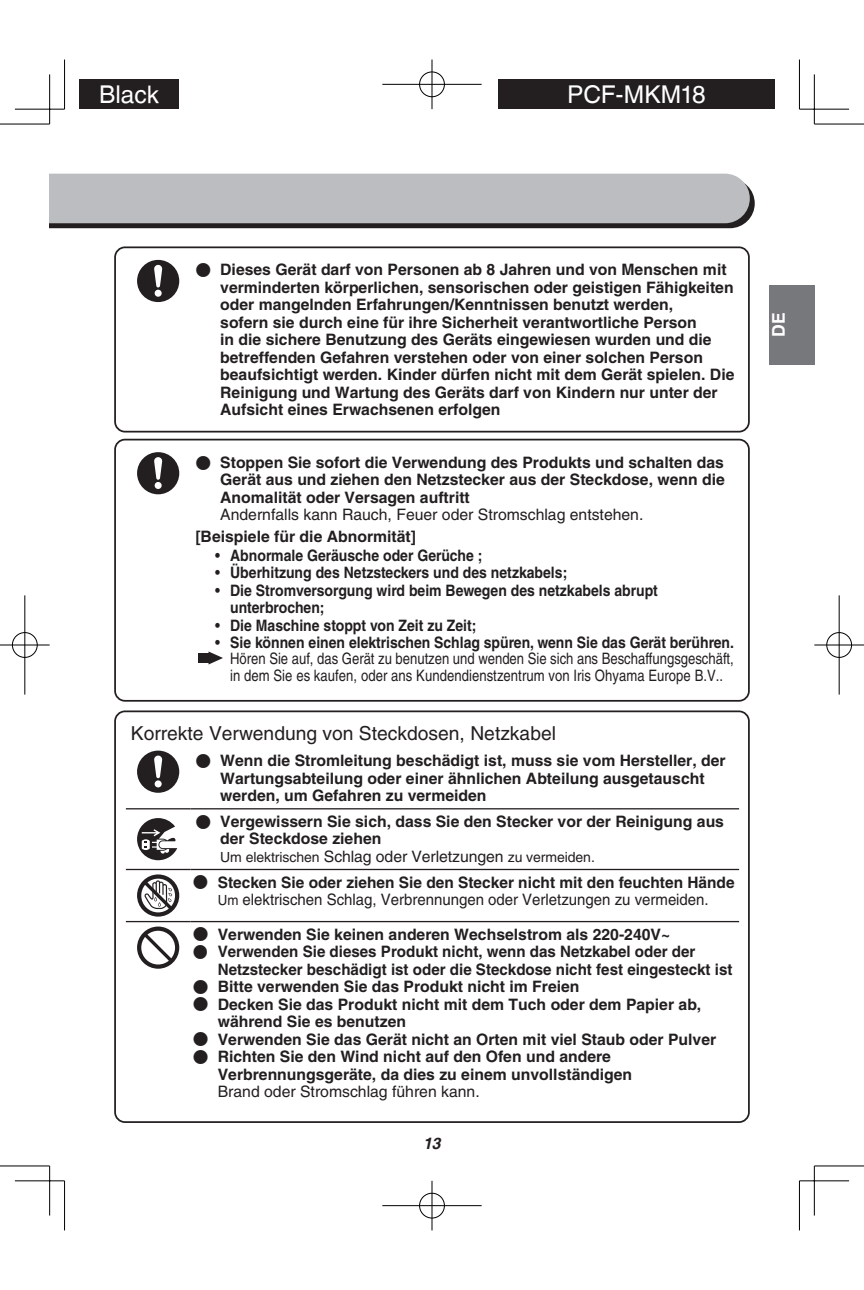
<style>
.page{position:relative;width:864px;height:1290px;background:#fff}
.page>*{position:absolute;margin:0;border:0;box-sizing:border-box;transform-origin:0 0}
.t1{font:24.5px "Helvetica LT";letter-spacing:-.005em;color:#fff}
.t2{font:19.25px "Helvetica LT Std";color:#231f20}
.t3{font:700 17.5px "Helvetica LT";color:#fff}
.t4{font:700 15.75px/17.5px "Helvetica LT Std";color:#231f20}
.t5{font:700 15.75px/17.5px "Helvetica LT Std";color:#231f20;scale:.89 1}
.t6{font:15.75px/15.8px "Helvetica LT Std";color:#231f20;text-align:right;scale:.89 1}
.t7{font:15.75px/17.5px "Helvetica LT Std";color:#231f20;text-align:center;scale:.95 1}
.t8{font:700 15.75px/17.5px "Helvetica LT Std";color:#231f20;scale:.96 1}
.t9{font:15.75px "Helvetica LT Std";color:#231f20}
.t10{font:15.75px "Helvetica LT Std";color:#231f20;scale:.83 1}
.t11{font:italic 700 15.75px "Helvetica";color:#231f20}
.t12{font:14px "Helvetica LT Std";letter-spacing:-.005em;color:#231f20}
.s1{font-family:"Shin Go Pro"}
.s2{font-weight:400}
.s3{font-weight:700}
.s4{font-size:15.75px}
.s5{font-family:"Shin Go Pro";font-weight:700}
.s6{font-size:14px}
</style>
<div class="page">
<div style="left:79px;top:79px;width:100px;height:30px;background:#231f20"></div>
<div style="left:769px;top:285px;width:45px;height:79px;background:#76787b"></div>
<div style="left:498px;top:79px;width:276px;height:30px;background:#231f20"></div>
<svg style="left:50px;top:174px;width:704px;height:54px;background:#aeafb1"></svg>
<svg style="left:137px;top:260px;width:42px;height:42px"></svg>
<div style="left:114px;top:246px;width:635px;height:186px;border:2px solid #231f20;border-radius:10px"></div>
<svg style="left:137px;top:452px;width:42px;height:42px"></svg>
<div style="left:197px;top:653px;width:11px;height:9px;background:#231f20"></div>
<svg style="left:208px;top:651px;width:15px;height:13px"></svg>
<div style="left:114px;top:439px;width:635px;height:263px;border:2px solid #231f20;border-radius:10px"></div>
<hr style="left:126px;top:921px;width:64px;height:1px;background:#231f20">
<hr style="left:190px;top:921px;width:548px;height:1px;background:#231f20">
<hr style="left:126px;top:808px;width:64px;height:1px;background:#231f20">
<hr style="left:190px;top:808px;width:548px;height:1px;background:#231f20">
<hr style="left:126px;top:869px;width:64px;height:1px;background:#231f20">
<hr style="left:190px;top:869px;width:548px;height:1px;background:#231f20">
<svg style="left:137px;top:750px;width:42px;height:43px"></svg>
<svg style="left:137px;top:818px;width:41px;height:42px"></svg>
<svg style="left:137px;top:874px;width:42px;height:42px"></svg>
<svg style="left:137px;top:926px;width:42px;height:43px"></svg>
<div style="left:114px;top:710px;width:635px;height:413px;border:2px solid #231f20;border-radius:10px"></div>
<hr style="left:0;top:124px;width:50px;height:1px;background:#000">
<hr style="left:814px;top:124px;width:49px;height:1px;background:#000">
<hr style="left:0;top:1165px;width:50px;height:1px;background:#000">
<hr style="left:814px;top:1165px;width:49px;height:1px;background:#000">
<hr style="left:64px;top:60px;width:1px;height:49px;background:#000">
<hr style="left:64px;top:1181px;width:1px;height:49px;background:#000">
<hr style="left:798px;top:60px;width:1px;height:49px;background:#000">
<hr style="left:798px;top:1181px;width:1px;height:49px;background:#000">
<hr style="left:15px;top:109px;width:49px;height:1px;background:#000">
<hr style="left:799px;top:109px;width:49px;height:1px;background:#000">
<hr style="left:15px;top:1180px;width:49px;height:1px;background:#000">
<hr style="left:799px;top:1180px;width:49px;height:1px;background:#000">
<hr style="left:49px;top:74px;width:1px;height:50px;background:#000">
<hr style="left:49px;top:1166px;width:1px;height:49px;background:#000">
<hr style="left:813px;top:74px;width:1px;height:50px;background:#000">
<hr style="left:813px;top:1166px;width:1px;height:49px;background:#000">
<div style="left:418px;top:71px;width:27px;height:27px;border:2px solid #fff;border-radius:50%"></div>
<hr style="left:382px;top:83px;width:99px;height:2px;background:#fff">
<hr style="left:430px;top:60px;width:3px;height:49px;background:#fff">
<div style="left:419px;top:72px;width:25px;height:25px;border:1px solid #000;border-radius:50%"></div>
<hr style="left:382px;top:84px;width:99px;height:1px;background:#000">
<hr style="left:431px;top:60px;width:1px;height:49px;background:#000">
<div style="left:418px;top:1192px;width:27px;height:27px;border:2px solid #fff;border-radius:50%"></div>
<hr style="left:382px;top:1204px;width:99px;height:3px;background:#fff">
<hr style="left:430px;top:1181px;width:3px;height:49px;background:#fff">
<div style="left:419px;top:1193px;width:25px;height:25px;border:1px solid #000;border-radius:50%"></div>
<hr style="left:382px;top:1205px;width:99px;height:1px;background:#000">
<hr style="left:431px;top:1181px;width:1px;height:49px;background:#000">
<div style="left:11px;top:631px;width:27px;height:27px;border:2px solid #fff;border-radius:50%"></div>
<hr style="left:0;top:644px;width:50px;height:2px;background:#fff">
<hr style="left:24px;top:595px;width:2px;height:99px;background:#fff">
<div style="left:12px;top:632px;width:25px;height:26px;border:1px solid #000;border-radius:50%"></div>
<hr style="left:0;top:645px;width:50px;height:1px;background:#000">
<hr style="left:25px;top:595px;width:1px;height:99px;background:#000">
<div style="left:825px;top:631px;width:27px;height:27px;border:2px solid #fff;border-radius:50%"></div>
<hr style="left:814px;top:644px;width:49px;height:2px;background:#fff">
<hr style="left:837px;top:595px;width:2px;height:99px;background:#fff">
<div style="left:826px;top:632px;width:25px;height:26px;border:1px solid #000;border-radius:50%"></div>
<hr style="left:814px;top:645px;width:49px;height:1px;background:#000">
<hr style="left:838px;top:595px;width:1px;height:99px;background:#000">
<h1 class="t1" style="left:99px;top:80px;width:61px">Black</h1>
<h1 class="t1" style="left:567px;top:80px;width:140px">PCF-MKM18</h1>
<p class="t4" style="left:220px;top:261px;width:515px;text-indent:-25px"><span class="s1">●</span> Dieses Gerät darf von Personen ab 8 Jahren und von Menschen mit verminderten körperlichen, sensorischen oder geistigen Fähigkeiten oder mangelnden Erfahrungen/Kenntnissen benutzt werden,<br>sofern sie durch eine für ihre Sicherheit verantwortliche Person<br>in die sichere Benutzung des Geräts eingewiesen wurden und die betreffenden Gefahren verstehen oder von einer solchen Person beaufsichtigt werden. Kinder dürfen nicht mit dem Gerät spielen. Die Reinigung und Wartung des Geräts darf von Kindern nur unter der Aufsicht eines Erwachsenen erfolgen</p>
<p class="t4" style="left:220px;top:453px;width:506px;text-align:justify;text-indent:-25px"><span class="s1">●</span> Stoppen Sie sofort die Verwendung des Produkts und schalten das Gerät aus und ziehen den Netzstecker aus der Steckdose, wenn die Anomalität oder Versagen auftritt</p>
<p class="t9" style="left:220px;top:505px;width:424px">Andernfalls kann Rauch, Feuer oder Stromschlag entstehen.</p>
<p class="t4" style="left:195px;top:527px;width:222px">[Beispiele für die Abnormität]</p>
<p class="t5" style="left:215px;top:546px;width:302px"><span class="s2">•</span> Abnormale Geräusche oder Gerüche ;</p>
<p class="t5" style="left:215px;top:563px;width:397px"><span class="s2">•</span> Überhitzung des Netzsteckers und des netzkabels;</p>
<p class="t5" style="left:230px;top:581px;width:482px;text-indent:-15px"><span class="s2">•</span> Die Stromversorgung wird beim Bewegen des netzkabels abrupt unterbrochen;</p>
<p class="t5" style="left:215px;top:616px;width:295px"><span class="s2">•</span> Die Maschine stoppt von Zeit zu Zeit;</p>
<p class="t6" style="left:215px;top:634px;width:584px">• <span class="s3">Sie können einen elektrischen Schlag spüren, wenn Sie das Gerät berühren.<br></span>Hören Sie auf, das Gerät zu benutzen und wenden Sie sich ans Beschaffungsgeschäft,</p>
<p class="t10" style="left:230px;top:666px;width:595px">in dem Sie es kaufen, oder ans Kundendienstzentrum von Iris Ohyama Europe B.V..</p>
<p class="t2" style="left:131px;top:722px;width:426px">Korrekte Verwendung von Steckdosen, Netzkabel</p>
<p class="t4" style="left:220px;top:751px;width:507px;text-indent:-25px"><span class="s1">●</span> Wenn die Stromleitung beschädigt ist, muss sie vom Hersteller, der<br>Wartungsabteilung oder einer ähnlichen Abteilung ausgetauscht werden, um Gefahren zu vermeiden</p>
<p class="t4" style="left:220px;top:812px;width:505px;text-indent:-25px"><span class="s1">●</span> Vergewissern Sie sich, dass Sie den Stecker vor der Reinigung aus der Steckdose ziehen</p>
<p class="t12" style="left:220px;top:849px;width:376px">Um elektrischen <span class="s4">Schlag oder Verletzungen</span> zu vermeiden.</p>
<p class="t7" style="left:193px;top:873px;width:571px"><span class="s5">●</span> <span class="s3">Stecken Sie oder ziehen Sie den Stecker nicht mit den feuchten Hände<br></span><span class="s6">Um</span> elektrischen Schlag, Verbrennungen oder Verletzungen zu vermeiden.</p>
<p class="t4" style="left:193px;top:925px;width:478px"><span class="s1">●</span> Verwenden Sie keinen anderen Wechselstrom als 220-240V~</p>
<p class="t8" style="left:218px;top:942px;width:537px;text-indent:-25px"><span class="s1">●</span> Verwenden Sie dieses Produkt nicht, wenn das Netzkabel oder der<br>Netzstecker beschädigt ist oder die Steckdose nicht fest eingesteckt ist</p>
<p class="t4" style="left:193px;top:977px;width:388px"><span class="s1">●</span> Bitte verwenden Sie das Produkt nicht im Freien</p>
<p class="t4" style="left:218px;top:995px;width:485px;text-indent:-25px"><span class="s1">●</span> Decken Sie das Produkt nicht mit dem Tuch oder dem Papier ab, während Sie es benutzen</p>
<p class="t4" style="left:193px;top:1030px;width:524px"><span class="s1">●</span> Verwenden Sie das Gerät nicht an Orten mit viel Staub oder Pulver</p>
<p class="t4" style="left:218px;top:1047px;width:415px;text-indent:-25px"><span class="s1">●</span> Richten Sie den Wind nicht auf den Ofen und andere<br>Verbrennungsgeräte, da dies zu einem unvollständigen</p>
<p class="t9" style="left:218px;top:1082px;width:263px">Brand oder Stromschlag führen kann.</p>
<p class="t11" style="left:423px;top:1133px;width:19px">13</p>
<p class="t3" style="left:767px;top:337px;width:26px;rotate:-90deg">DE</p>
</div>
